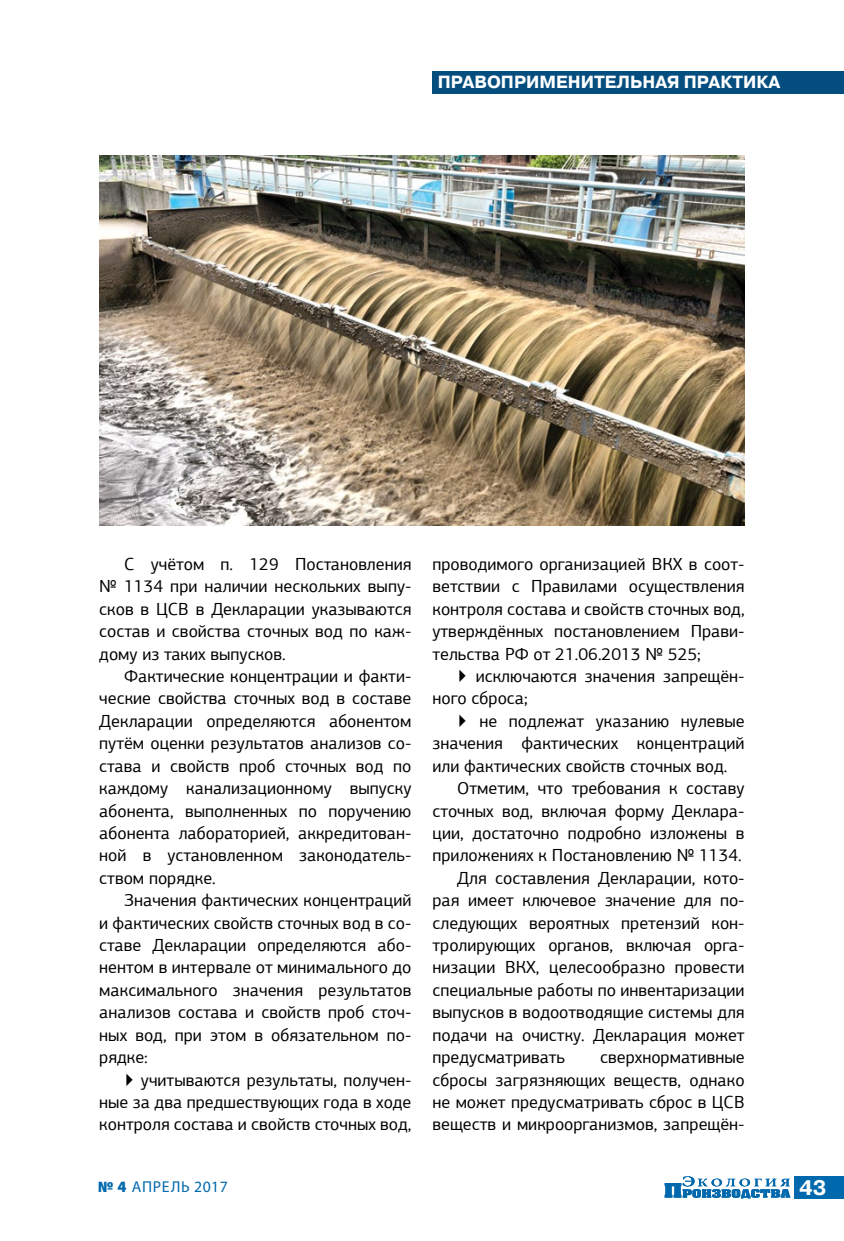
<style>
.page{position:relative;width:844px;height:1241px;background:#fff}
.page>*{position:absolute;margin:0;border:0;box-sizing:border-box;transform-origin:0 0}
.t1{font:700 21px "Pragmatica C";color:#fff}
.t2{font:17.5px/22.4px "PF Agora Sans Pro";color:#000;text-align:justify}
.t3{font:700 17.5px "Pragmatica C";color:#fff}
.t4{font:15.75px "Myriad Pro";letter-spacing:.045em;color:#0068ac}
.s1{font-weight:900}
</style>
<div class="page">
<div style="left:794px;top:1176px;width:49px;height:22px;background:#0068ac"></div>
<svg style="left:664px;top:1176px;width:126px;height:22px"></svg>
<div style="left:432px;top:71px;width:411px;height:22px;background:#044d7f"></div>
<img style="left:99px;top:155px;width:645px;height:370px">
<p class="t3" style="left:437px;top:72px;width:344px">ПРАВОПРИМЕНИТЕЛЬНАЯ ПРАКТИКА</p>
<p class="t2" style="left:99px;top:552px;width:313px;text-indent:25px">С учётом п. 129 Постановления № 1134 при наличии нескольких выпу&shy;сков в ЦСВ в Декларации указываются состав и свойства сточных вод по каж&shy;дому из таких выпусков.</p>
<p class="t2" style="left:99px;top:664px;width:313px;text-indent:25px">Фактические концентрации и факти&shy;ческие свойства сточных вод в составе Декларации определяются абонентом путём оценки результатов анализов со&shy;става и свойств проб сточных вод по каждому канализационному выпуску абонента, выполненных по поручению абонента лабораторией, аккредитован&shy;ной в установленном законодатель&shy;ством порядке.</p>
<p class="t2" style="left:99px;top:888px;width:313px;text-indent:25px">Значения фактических концентраций и фактических свойств сточных вод в со&shy;ставе Декларации определяются або&shy;нентом в интервале от минимального до максимального значения результатов анализов состава и свойств проб сточ&shy;ных вод, при этом в обязательном по&shy;рядке:</p>
<p class="t2" style="left:99px;top:1068px;width:313px;text-indent:25px">▶ учитываются результаты, получен&shy;ные за два предшествующих года в ходе контроля состава и свойств сточных вод,</p>
<p class="t2" style="left:432px;top:552px;width:313px">проводимого организацией ВКХ в соот&shy;ветствии с Правилами осуществления контроля состава и свойств сточных вод, утверждённых постановлением Прави&shy;тельства РФ от 21.06.2013 № 525;</p>
<p class="t2" style="left:432px;top:664px;width:313px;text-indent:25px">▶ исключаются значения запрещён&shy;ного сброса;</p>
<p class="t2" style="left:457px;top:709px;width:289px">▶ не подлежат указанию нулевые</p>
<p class="t2" style="left:432px;top:732px;width:313px">значения фактических концентраций</p>
<p class="t2" style="left:432px;top:754px;width:296px">или фактических свойств сточных вод.</p>
<p class="t2" style="left:457px;top:776px;width:289px">Отметим, что требования к составу</p>
<p class="t2" style="left:432px;top:799px;width:313px">сточных вод, включая форму Деклара-</p>
<p class="t2" style="left:432px;top:821px;width:313px">ции, достаточно подробно изложены в</p>
<p class="t2" style="left:432px;top:844px;width:311px">приложениях к Постановлению № 1134.</p>
<p class="t2" style="left:457px;top:866px;width:289px">Для составления Декларации, кото-</p>
<p class="t2" style="left:432px;top:888px;width:313px">рая имеет ключевое значение для по-</p>
<p class="t2" style="left:432px;top:911px;width:313px">следующих вероятных претензий кон-</p>
<p class="t2" style="left:432px;top:933px;width:313px">тролирующих органов, включая орга-</p>
<p class="t2" style="left:432px;top:956px;width:313px">низации ВКХ, целесообразно провести</p>
<p class="t2" style="left:432px;top:978px;width:313px">специальные работы по инвентаризации</p>
<p class="t2" style="left:432px;top:1000px;width:313px">выпусков в водоотводящие системы для</p>
<p class="t2" style="left:432px;top:1023px;width:313px">подачи на очистку. Декларация может</p>
<p class="t2" style="left:432px;top:1045px;width:134px">предусматривать</p>
<p class="t2" style="left:432px;top:1045px;width:313px;text-indent:168px">сверхнормативные сбросы загрязняющих веществ, однако не может предусматривать сброс в ЦСВ веществ и микроорганизмов, запрещён-</p>
<p class="t4" style="left:98px;top:1176px;width:132px"><span class="s1">№ 4</span> апрель 2017</p>
<p class="t1" style="left:799px;top:1176px;width:29px">43</p>
</div>
